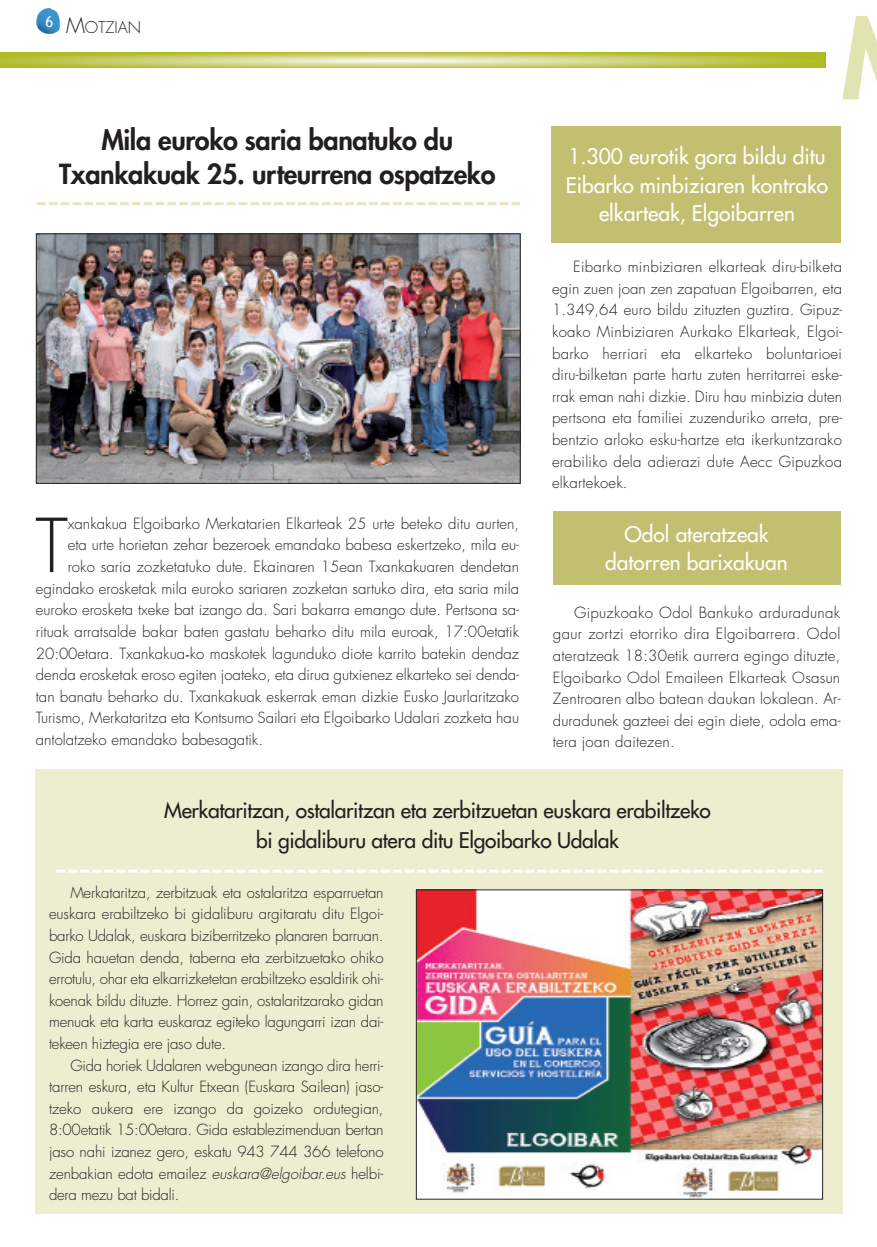
<style>
.page{position:relative;width:877px;height:1247px;background:#fff}
.page>*{position:absolute;margin:0;border:0;box-sizing:border-box;transform-origin:0 0}
.t1{font:300 72.3px "Futura";color:#231f20}
.t2{font:800 27px/34.5px "Futura";letter-spacing:-.015em;color:#231f20;text-align:center}
.t3{font:21px/28.5px "Futura";color:#fff;text-align:center}
.t4{font:21px/30px "Futura";letter-spacing:-.015em;color:#231f20;text-align:center}
.t5{font:300 15.75px "Futura";color:#231f20}
.t6{font:300 15px/21.6px "Futura";color:#231f20;text-align:justify}
.s1{font-size:21px}
.s2{font-family:"Arno Pro";font-weight:700;font-style:italic}
.s3{font-style:italic}
</style>
<div class="page">
<img style="left:36px;top:8px;width:24px;height:26px">
<svg style="left:0;top:53px;width:825px;height:15px;background:#c6cd69"></svg>
<svg style="left:842px;top:16px;width:35px;height:84px;fill:#e0e4b0"></svg>
<div style="left:35px;top:770px;width:807px;height:444px;background:#eceecf"></div>
<svg style="left:37px;top:202px;width:483px;height:3px"></svg>
<svg style="left:56px;top:869px;width:767px;height:3px"></svg>
<div style="left:551px;top:126px;width:290px;height:117px;background:#c2bf70"></div>
<div style="left:554px;top:511px;width:287px;height:73px;background:#c2bf70"></div>
<img style="left:418px;top:891px;width:403px;height:306px">
<div style="left:416px;top:889px;width:407px;height:310px;border:1px solid #231f20"></div>
<img style="left:38px;top:236px;width:480px;height:245px">
<div style="left:36px;top:234px;width:484px;height:249px;border:1px solid #231f20"></div>
<p class="t5" style="left:45px;top:20px;width:97px"><sup>6</sup> <span class="s1">M</span>OTZIAN</p>
<h2 class="t2" style="left:59px;top:125px;width:438px">Mila euroko saria banatuko du<br>Txankakuak 25. urteurrena ospatzeko</h2>
<h1 class="t1" style="left:35px;top:512px;width:34px">T</h1>
<p class="t6" style="left:68px;top:514px;width:453px">xankakua Elgoibarko Merkatarien Elkarteak 25 urte beteko ditu aurten,</p>
<p class="t6" style="left:68px;top:535px;width:453px">eta urte horietan zehar bezeroek emandako babesa eskertzeko, mila eu-</p>
<p class="t6" style="left:68px;top:557px;width:453px">roko saria zozketatuko dute. Ekainaren 15ean Txankakuaren dendetan</p>
<p class="t6" style="left:36px;top:579px;width:485px">egindako erosketak mila euroko sariaren zozketan sartuko dira, eta saria mila</p>
<p class="t6" style="left:36px;top:600px;width:485px">euroko erosketa txeke bat izango da. Sari bakarra emango dute. Pertsona sa-</p>
<p class="t6" style="left:36px;top:622px;width:485px">rituak arratsalde bakar baten gastatu beharko ditu mila euroak, 17:00etatik</p>
<p class="t6" style="left:36px;top:643px;width:485px">20:00etara. Txankakua<span class="s2">‐</span>ko maskotek lagunduko diote karrito batekin dendaz</p>
<p class="t6" style="left:36px;top:665px;width:485px">denda erosketak eroso egiten joateko, eta dirua gutxienez elkarteko sei denda-</p>
<p class="t6" style="left:36px;top:687px;width:485px">tan banatu beharko du. Txankakuak eskerrak eman dizkie Eusko Jaurlaritzako</p>
<p class="t6" style="left:36px;top:708px;width:485px">Turismo, Merkataritza eta Kontsumo Sailari eta Elgoibarko Udalari zozketa hau</p>
<p class="t6" style="left:36px;top:730px;width:229px">antolatzeko emandako babesagatik.</p>
<h3 class="t3" style="left:566px;top:143px;width:264px">1.300 eurotik gora bildu ditu<br>Eibarko minbiziaren kontrako elkarteak, Elgoibarren</h3>
<p class="t6" style="left:552px;top:257px;width:292px;text-indent:21px">Eibarko minbiziaren elkarteak diru-bilketa egin zuen joan zen zapatuan Elgoibarren, eta 1.349,64 euro bildu zituzten guztira. Gipuz&shy;koako Minbiziaren Aurkako Elkarteak, Elgoi&shy;barko herriari eta elkarteko boluntarioei diru-bilketan parte hartu zuten herritarrei eske&shy;rrak eman nahi dizkie. Diru hau minbizia duten pertsona eta familiei zuzenduriko arreta, pre&shy;bentzio arloko esku-hartze eta ikerkuntzarako erabiliko dela adierazi dute Aecc Gipuzkoa elkartekoek.</p>
<h3 class="t3" style="left:605px;top:521px;width:184px">Odol ateratzeak datorren barixakuan</h3>
<p class="t6" style="left:553px;top:603px;width:289px;text-indent:21px">Gipuzkoako Odol Bankuko arduradunak gaur zortzi etorriko dira Elgoibarrera. Odol ateratzeak 18:30etik aurrera egingo dituzte, Elgoibarko Odol Emaileen Elkarteak Osasun Zentroaren albo batean daukan lokalean. Ar&shy;duradunek gazteei dei egin diete, odola ema&shy;tera joan daitezen.</p>
<h3 class="t4" style="left:164px;top:796px;width:548px">Merkataritzan, ostalaritzan eta zerbitzuetan euskara erabiltzeko bi gidaliburu atera ditu Elgoibarko Udalak</h3>
<p class="t6" style="left:49px;top:883px;width:336px;text-indent:21px">Merkataritza, zerbitzuak eta ostalaritza esparruetan euskara erabiltzeko bi gidaliburu argitaratu ditu Elgoi&shy;barko Udalak, euskara biziberritzeko planaren barruan.<br>Gida hauetan denda, taberna eta zerbitzuetako ohiko errotulu, ohar eta elkarrizketetan erabiltzeko esaldirik ohi&shy;koenak bildu dituzte. Horrez gain, ostalaritzarako gidan menuak eta karta euskaraz egiteko lagungarri izan dai&shy;tekeen hiztegia ere jaso dute.</p>
<p class="t6" style="left:49px;top:1055px;width:336px;text-indent:21px">Gida horiek Udalaren webgunean izango dira herri&shy;tarren eskura, eta Kultur Etxean (Euskara Sailean) jaso&shy;tzeko aukera ere izango da goizeko ordutegian, 8:00etatik 15:00etara. Gida establezimenduan bertan jaso nahi izanez gero, eskatu 943 744 366 telefono zenbakian edota emailez <span class="s3">euskara@elgoibar.eus</span> helbi&shy;dera mezu bat bidali.</p>
</div>
